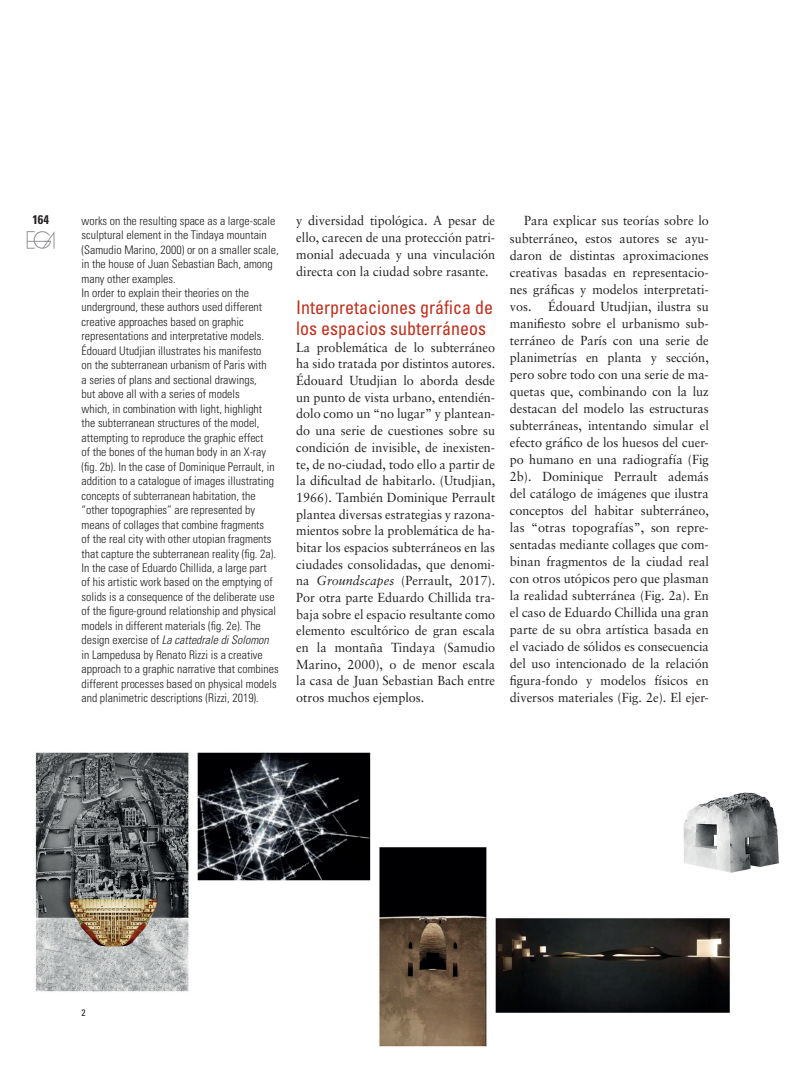
<style>
.page{position:relative;width:801px;height:1085px;background:#fff}
.page>*{position:absolute;margin:0;border:0;box-sizing:border-box;transform-origin:0 0}
.t1{font:condensed 18.75px/21.4px "Univers";color:#c02d19;scale:.96 1}
.t2{font:13.12px/17px "Sabon";color:#231f20;text-align:justify;scale:.96 1}
.t3{font:700 condensed 12.5px "Univers";color:#231f20}
.t4{font:300 condensed 11.88px/14.5px "Univers";color:#231f20}
.t5{font:condensed 9.38px "Univers";color:#231f20}
.s1{font-style:italic}
</style>
<div class="page">
<svg style="left:27px;top:231px;width:28px;height:18px"></svg>
<img style="left:35px;top:752px;width:744px;height:295px">
<p class="t3" style="left:32px;top:212px;width:18px">164</p>
<p class="t2" style="left:296px;top:212px;width:209px;line-height:16.6px">y diversidad tipológica. A pesar de ello, carecen de una protección patri&shy;monial adecuada y una vinculación directa con la ciudad sobre rasante.</p>
<h1 class="t1" style="left:296px;top:296px;width:207px">Interpretaciones gráfica de los espacios subterráneos</h1>
<p class="t2" style="left:296px;top:339px;width:209px;line-height:16.6px">La problemática de lo subterráneo ha sido tratada por distintos autores.<br>Édouard Utudjian lo aborda desde un punto de vista urbano, entendién&shy;dolo como un “no lugar” y plantean&shy;do una serie de cuestiones sobre su condición de invisible, de inexisten&shy;te, de no-ciudad, todo ello a partir de la dificultad de habitarlo. (Utudjian, 1966). También Dominique Perrault plantea diversas estrategias y razona&shy;mientos sobre la problemática de ha&shy;bitar los espacios subterráneos en las ciudades consolidadas, que denomi&shy;na <span class="s1">Groundscapes</span> (Perrault, 2017).<br>Por otra parte Eduardo Chillida tra&shy;baja sobre el espacio resultante como elemento escultórico de gran escala en la montaña Tindaya (Samudio Marino, 2000), o de menor escala la casa de Juan Sebastian Bach entre otros muchos ejemplos.</p>
<p class="t4" style="left:81px;top:213px;width:199px">works on the resulting space as a large-scale sculptural element in the Tindaya mountain (Samudio Marino, 2000) or on a smaller scale, in the house of Juan Sebastian Bach, among many other examples.<br>In order to explain their theories on the underground, these authors used different creative approaches based on graphic representations and interpretative models.<br>Édouard Utudjian illustrates his manifesto<br>on the subterranean urbanism of Paris with<br>a series of plans and sectional drawings,<br>but above all with a series of models<br>which, in combination with light, highlight the subterranean structures of the model, attempting to reproduce the graphic effect<br>of the bones of the human body in an X-ray (fig. 2b). In the case of Dominique Perrault, in addition to a catalogue of images illustrating concepts of subterranean habitation, the “other topographies” are represented by means of collages that combine fragments<br>of the real city with other utopian fragments that capture the subterranean reality (fig. 2a).<br>In the case of Eduardo Chillida, a large part<br>of his artistic work based on the emptying of solids is a consequence of the deliberate use of the figure-ground relationship and physical models in different materials (fig. 2e). The design exercise of <span class="s1">La cattedrale di Solomon </span>in Lampedusa by Renato Rizzi is a creative approach to a graphic narrative that combines different processes based on physical models and planimetric descriptions (Rizzi, 2019).</p>
<p class="t2" style="left:510px;top:212px;width:209px;text-indent:14px">Para explicar sus teorías sobre lo subterráneo, estos autores se ayu&shy;daron de distintas aproximaciones creativas basadas en representacio&shy;nes gráficas y modelos interpretati&shy;vos.</p>
<p class="t2" style="left:510px;top:297px;width:209px;text-indent:38px">Édouard Utudjian, ilustra su manifiesto sobre el urbanismo sub&shy;terráneo de París con una serie de planimetrías en planta y sección, pero sobre todo con una serie de ma&shy;quetas que, combinando con la luz destacan del modelo las estructuras subterráneas, intentando simular el efecto gráfico de los huesos del cuer&shy;po humano en una radiografía (Fig 2b). Dominique Perrault además del catálogo de imágenes que ilustra conceptos del habitar subterráneo, las “otras topografías”, son repre&shy;sentadas mediante collages que com&shy;binan fragmentos de la ciudad real con otros utópicos pero que plasman la realidad subterránea (Fig. 2a). En el caso de Eduardo Chillida una gran parte de su obra artística basada en el vaciado de sólidos es consecuencia del uso intencionado de la relación figura-fondo y modelos físicos en diversos materiales (Fig. 2e). El ejer-</p>
<p class="t5" style="left:81px;top:1006px;width:6px">2</p>
</div>
